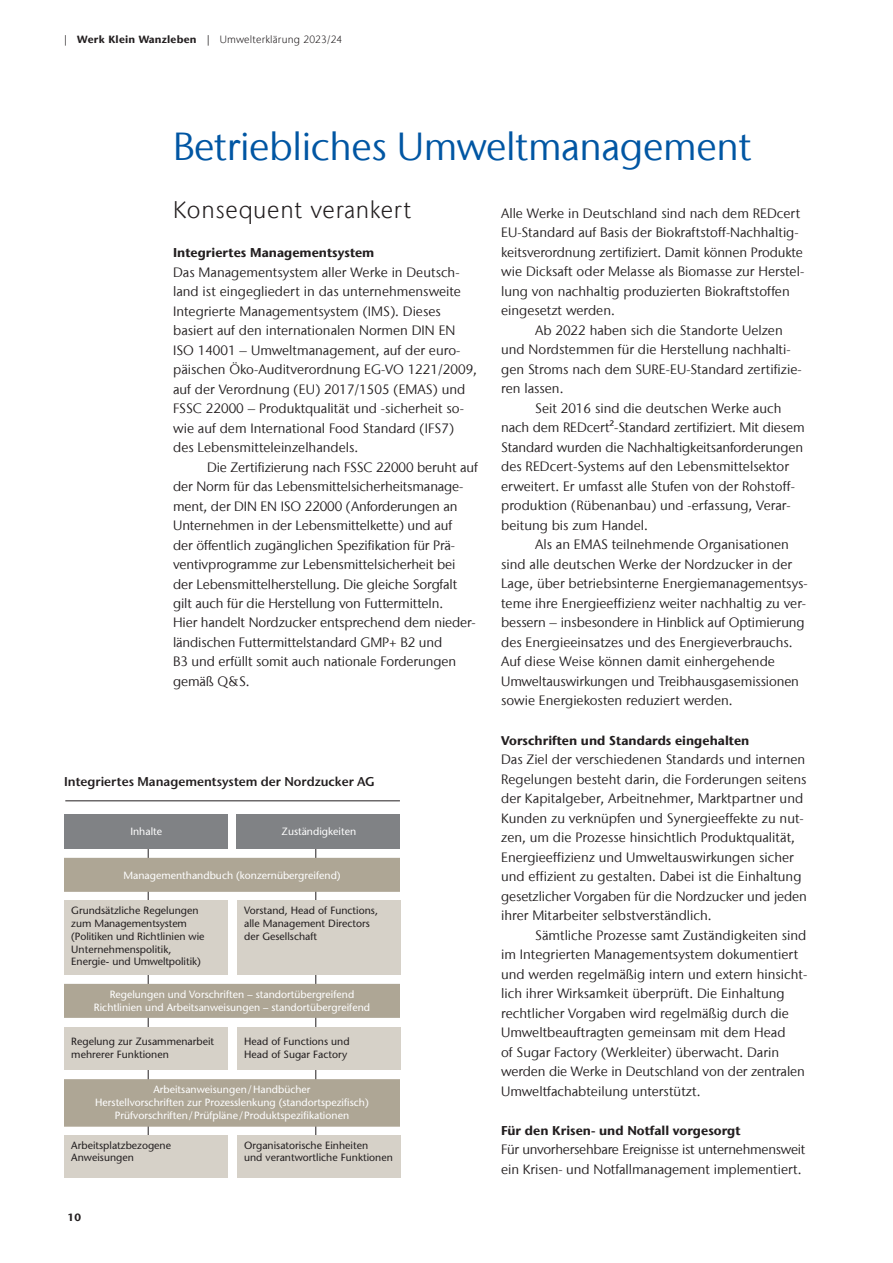
<style>
.page{position:relative;width:893px;height:1263px;background:#fff}
.page>*{position:absolute;margin:0;border:0;box-sizing:border-box;transform-origin:0 0}
.t1{font:39px "Stone Sans IIITC Com";letter-spacing:-.01em;color:#0156a3}
.t2{font:300 24px "Stone Sans IIITC Com";letter-spacing:.03em;color:#231f20}
.t3{font:13.5px/19.5px "Stone Sans IIITC Com";color:#231f20}
.t4{font:700 12.75px "Stone Sans IIITC Com";color:#231f20}
.t5{font:600 12.75px "Stone Sans IIITC Com";color:#231f20}
.t6{font:10.5px/12.8px "Stone Sans";color:#231f20}
.t7{font:10.5px/12.8px "Stone Sans";color:#fff;text-align:center}
.t8{font:300 10.5px "Stone Sans IIITC Com";letter-spacing:.02em;color:#231f20}
.t9{font:700 10.5px "Stone Sans IIITC Com";color:#231f20}
.s1{font-weight:500}
.s2{font-weight:700}
</style>
<div class="page">
<hr style="left:65px;top:800px;width:335px;height:1px;background:#231f20">
<hr style="left:315px;top:839px;width:1px;height:314px;background:#231f20">
<hr style="left:148px;top:839px;width:1px;height:314px;background:#231f20">
<div style="left:64px;top:814px;width:164px;height:34px;background:#808285"></div>
<div style="left:236px;top:814px;width:164px;height:34px;background:#808285"></div>
<div style="left:64px;top:858px;width:336px;height:34px;background:#aea695"></div>
<div style="left:64px;top:901px;width:164px;height:74px;background:#d6d1c8"></div>
<div style="left:237px;top:901px;width:163px;height:74px;background:#d6d1c8"></div>
<div style="left:64px;top:984px;width:336px;height:34px;background:#aea695"></div>
<div style="left:64px;top:1027px;width:164px;height:43px;background:#d6d1c8"></div>
<div style="left:237px;top:1027px;width:163px;height:43px;background:#d6d1c8"></div>
<div style="left:64px;top:1079px;width:336px;height:48px;background:#aea695"></div>
<div style="left:64px;top:1135px;width:164px;height:42px;background:#d6d1c8"></div>
<div style="left:237px;top:1135px;width:163px;height:42px;background:#d6d1c8"></div>
<p class="t8" style="left:64px;top:32px;width:280px"><span class="s1">|</span> <span class="s2">Werk Klein Wanzleben</span> <span class="s1">|</span> Umwelterklärung 2023/24</p>
<h1 class="t1" style="left:173px;top:122px;width:580px">Betriebliches Umweltmanagement</h1>
<h2 class="t2" style="left:173px;top:195px;width:239px">Konsequent verankert</h2>
<p class="t4" style="left:173px;top:244px;width:203px">Integriertes Managementsystem</p>
<p class="t3" style="left:173px;top:262px;width:305px">Das Managementsystem aller Werke in Deutsch&shy;land ist eingegliedert in das unternehmensweite Integrierte Managementsystem (IMS). Dieses basiert auf den internationalen Normen DIN EN ISO 14001 – Umweltmanagement, auf der euro&shy;päischen Öko-Auditverordnung EG-VO 1221/2009, auf der Verordnung (EU) 2017/1505 (EMAS) und FSSC 22000 – Produktqualität und -sicherheit so&shy;wie auf dem International Food Standard (IFS7) des Lebensmitteleinzelhandels.</p>
<p class="t3" style="left:173px;top:457px;width:306px;text-indent:34px">Die Zertifizierung nach FSSC 22000 beruht auf der Norm für das Lebensmittelsicherheitsmanage&shy;ment, der DIN EN ISO 22000 (Anforderungen an Unternehmen in der Lebensmittelkette) und auf<br>der öffentlich zugänglichen Spezifikation für Prä&shy;ventivprogramme zur Lebensmittelsicherheit bei der Lebensmittelherstellung. Die gleiche Sorgfalt gilt auch für die Herstellung von Futtermitteln.<br>Hier handelt Nordzucker entsprechend dem nieder&shy;ländischen Futtermittelstandard GMP+ B2 und<br>B3 und erfüllt somit auch nationale Forderungen gemäß Q&amp;S.</p>
<p class="t5" style="left:64px;top:773px;width:312px">Integriertes Managementsystem der Nordzucker AG</p>
<p class="t7" style="left:130px;top:824px;width:33px">Inhalte</p>
<p class="t7" style="left:282px;top:824px;width:76px">Zuständigkeiten</p>
<p class="t7" style="left:123px;top:869px;width:219px">Managementhandbuch (konzernübergreifend)</p>
<p class="t6" style="left:71px;top:904px;width:135px">Grundsätzliche Regelungen zum Managementsystem (Politiken und Richtlinien wie<br>Unternehmenspolitik,<br>Energie- und Umweltpolitik)</p>
<p class="t6" style="left:244px;top:904px;width:135px">Vorstand, Head of Functions, alle Management Directors der Gesellschaft</p>
<p class="t7" style="left:94px;top:988px;width:278px">Regelungen und Vorschriften – standortübergreifend<br>Richtlinien und Arbeitsanweisungen – standortübergreifend</p>
<p class="t6" style="left:71px;top:1035px;width:144px">Regelung zur Zusammenarbeit mehrerer Funktionen</p>
<p class="t6" style="left:244px;top:1035px;width:107px">Head of Functions und<br>Head of Sugar Factory</p>
<p class="t7" style="left:95px;top:1083px;width:275px">Arbeitsanweisungen/Handbücher<br>Herstellvorschriften zur Prozesslenkung (standortspezifisch)<br>Prüfvorschriften/Prüfpläne/Produktspezifikationen</p>
<p class="t6" style="left:71px;top:1138px;width:101px">Arbeitsplatzbezogene<br>Anweisungen</p>
<p class="t6" style="left:244px;top:1138px;width:150px">Organisatorische Einheiten<br>und verantwortliche Funktionen</p>
<p class="t9" style="left:68px;top:1210px;width:15px">10</p>
<p class="t3" style="left:501px;top:203px;width:301px">Alle Werke in Deutschland sind nach dem REDcert</p>
<p class="t3" style="left:501px;top:223px;width:299px">EU-Standard auf Basis der Biokraftstoff-Nachhaltig-</p>
<p class="t3" style="left:501px;top:242px;width:303px">keitsverordnung zertifiziert. Damit können Produkte</p>
<p class="t3" style="left:501px;top:262px;width:305px">wie Dicksaft oder Melasse als Biomasse zur Herstel-</p>
<p class="t3" style="left:501px;top:281px;width:290px">lung von nachhaltig produzierten Biokraftstoffen</p>
<p class="t3" style="left:501px;top:301px;width:115px">eingesetzt werden.</p>
<p class="t3" style="left:535px;top:320px;width:249px">Ab 2022 haben sich die Standorte Uelzen</p>
<p class="t3" style="left:501px;top:340px;width:291px">und Nordstemmen für die Herstellung nachhalti-</p>
<p class="t3" style="left:501px;top:359px;width:302px">gen Stroms nach dem SURE-EU-Standard zertifizie-</p>
<p class="t3" style="left:501px;top:379px;width:64px">ren lassen.</p>
<p class="t3" style="left:535px;top:398px;width:248px">Seit 2016 sind die deutschen Werke auch</p>
<p class="t3" style="left:501px;top:418px;width:305px">nach dem REDcert²-Standard zertifiziert. Mit diesem</p>
<p class="t3" style="left:501px;top:437px;width:304px">Standard wurden die Nachhaltigkeitsanforderungen</p>
<p class="t3" style="left:501px;top:457px;width:289px">des REDcert-Systems auf den Lebensmittelsektor</p>
<p class="t3" style="left:501px;top:476px;width:295px">erweitert. Er umfasst alle Stufen von der Rohstoff-</p>
<p class="t3" style="left:501px;top:496px;width:291px">produktion (Rübenanbau) und -erfassung, Verar-</p>
<p class="t3" style="left:501px;top:515px;width:148px">beitung bis zum Handel.</p>
<p class="t3" style="left:535px;top:535px;width:255px">Als an EMAS teilnehmende Organisationen</p>
<p class="t3" style="left:501px;top:554px;width:292px">sind alle deutschen Werke der Nordzucker in der</p>
<p class="t3" style="left:501px;top:574px;width:308px">Lage, über betriebsinterne Energiemanagementsys-</p>
<p class="t3" style="left:501px;top:593px;width:306px">teme ihre Energieeffizienz weiter nachhaltig zu ver-</p>
<p class="t3" style="left:501px;top:613px;width:305px">bessern – insbesondere in Hinblick auf Optimierung</p>
<p class="t3" style="left:501px;top:632px;width:293px">des Energieeinsatzes und des Energieverbrauchs.</p>
<p class="t3" style="left:501px;top:652px;width:275px">Auf diese Weise können damit einhergehende</p>
<p class="t3" style="left:501px;top:671px;width:299px">Umweltauswirkungen und Treibhausgasemissionen</p>
<p class="t3" style="left:501px;top:691px;width:233px">sowie Energiekosten reduziert werden.</p>
<p class="t4" style="left:501px;top:732px;width:250px">Vorschriften und Standards eingehalten</p>
<p class="t3" style="left:501px;top:749px;width:307px">Das Ziel der verschiedenen Standards und internen Regelungen besteht darin, die Forderungen seitens der Kapitalgeber, Arbeitnehmer, Marktpartner und Kunden zu verknüpfen und Synergieeffekte zu nut&shy;zen, um die Prozesse hinsichtlich Produktqualität, Energieeffizienz und Umweltauswirkungen sicher und effizient zu gestalten. Dabei ist die Einhaltung gesetzlicher Vorgaben für die Nordzucker und jeden ihrer Mitarbeiter selbstverständlich.</p>
<p class="t3" style="left:501px;top:925px;width:308px;text-indent:34px">Sämtliche Prozesse samt Zuständigkeiten sind im Integrierten Managementsystem dokumentiert und werden regelmäßig intern und extern hinsicht&shy;lich ihrer Wirksamkeit überprüft. Die Einhaltung rechtlicher Vorgaben wird regelmäßig durch die Umweltbeauftragten gemeinsam mit dem Head<br>of Sugar Factory (Werkleiter) überwacht. Darin werden die Werke in Deutschland von der zentralen Umweltfachabteilung unterstützt.</p>
<p class="t4" style="left:501px;top:1122px;width:241px">Für den Krisen- und Notfall vorgesorgt</p>
<p class="t3" style="left:501px;top:1139px;width:306px">Für unvorhersehbare Ereignisse ist unternehmensweit ein Krisen- und Notfallmanagement implementiert.</p>
</div>
